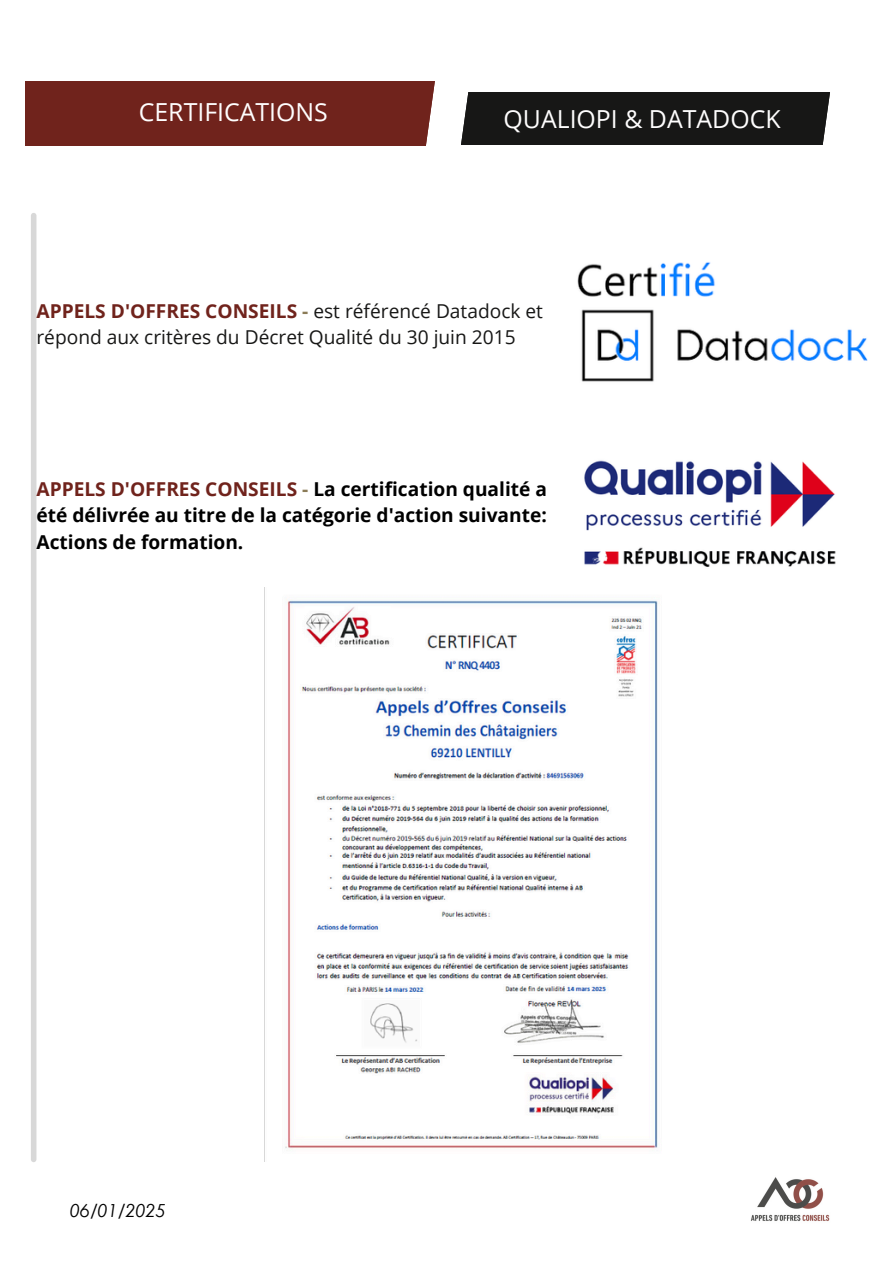
<style>
.page{position:relative;width:894px;height:1264px;background:#fff}
.page>*{position:absolute;margin:0;border:0;box-sizing:border-box;transform-origin:0 0}
.t1{font:24.9px "Open Sans";color:#fffefe}
.t2{font:700 19.2px/26.4px "Open Sans";color:#000;text-align:justify}
.t3{font:19.2px/26.1px "Open Sans";color:#171716}
.t4{font:italic 18px "Century Gothic";color:#000}
.s1{font-weight:700;color:#70231c}
.s2{font-weight:700;color:#8b7b57}
.s3{color:#70231c}
.s4{color:#8b7b57}
</style>
<div class="page">
<div style="left:446px;top:92px;width:398px;height:53px;background:#171716"></div>
<svg style="left:822px;top:92px;width:22px;height:53px"></svg>
<div style="left:26px;top:81px;width:428px;height:64px;background:#70231c"></div>
<svg style="left:425px;top:81px;width:44px;height:65px"></svg>
<img style="left:750px;top:1177px;width:80px;height:44px">
<div style="left:31px;top:215px;width:5px;height:944px;background:#d8d8d8"></div>
<img style="left:577px;top:262px;width:290px;height:120px">
<img style="left:584px;top:460px;width:252px;height:107px">
<img style="left:285px;top:600px;width:373px;height:549px">
<h1 class="t1" style="left:139px;top:94px;width:190px">CERTIFICATIONS</h1>
<h1 class="t1" style="left:503px;top:101px;width:278px">QUALIOPI &amp; DATADOCK</h1>
<p class="t3" style="left:36px;top:298px;width:508px"><span class="s1">APPELS D'OFFRES CONSEILS</span> <span class="s2">-</span> est référencé Datadock et répond aux critères du Décret Qualité du 30 juin 2015</p>
<p class="t2" style="left:36px;top:475px;width:512px"><span class="s3">APPELS D'OFFRES CONSEILS</span> <span class="s4">-</span> La certification qualité a été délivrée au titre de la catégorie d'action suivante:<br>Actions de formation.</p>
<p class="t4" style="left:70px;top:1198px;width:97px">06/01/2025</p>
</div>
